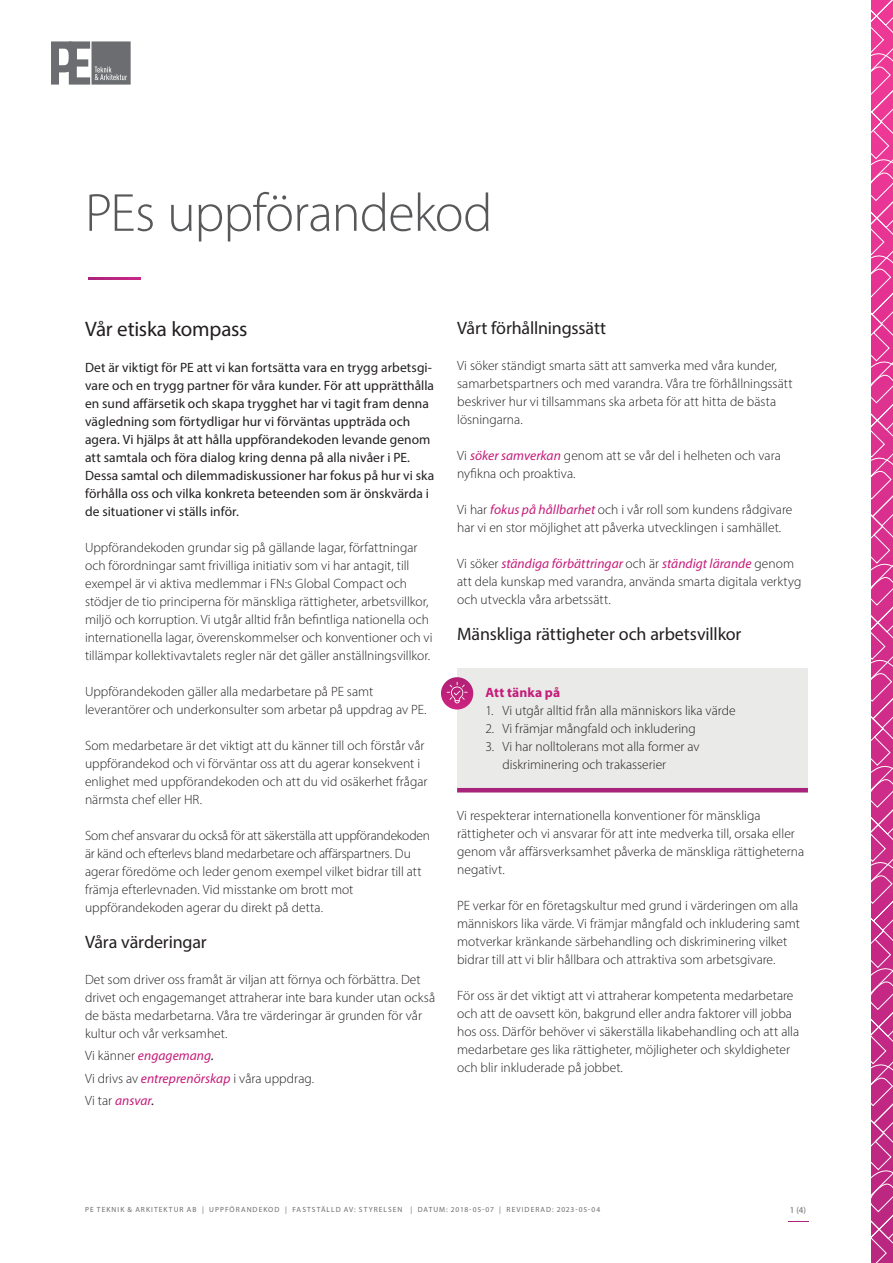
<style>
.page{position:relative;width:893px;height:1263px;background:#fff}
.page>*{position:absolute;margin:0;border:0;box-sizing:border-box;transform-origin:0 0}
.Rubrik_1{font:300 54px "Myriad Pro";letter-spacing:-.015em;color:#57585a}
.t1{font:300 54px "Myriad Pro";color:#fff;scale:2.17 1}
.Brödtext{font:21px "Myriad Pro";letter-spacing:-.01em;color:#231f20}
.t2{font:300 21px "Myriad Pro";color:#fff;scale:2.17 1}
.Brödtext-2{font:18px "Myriad Pro";letter-spacing:-.01em;color:#231f20}
.Brödtext-3{font:300 13.5px/18px "Myriad Pro";color:#231f20}
.Brödtext-4{font:13.5px/18px "Myriad Pro";letter-spacing:.005em;color:#231f20}
.Brödtext-5{font:italic 13.5px "Myriad Pro";letter-spacing:.005em;color:#c51b79}
.Brödtext-6{font:700 13.5px "Myriad Pro";letter-spacing:.01em;color:#c51b79}
.Rubrik_1-2{font:9px "Myriad Pro";color:#6c6d70}
.Brödtext-7{font:7.5px "Myriad Pro";letter-spacing:.135em;color:#6c6d70}
.s1{font-weight:300;font-style:normal;color:#231f20}
.s2{color:#231f20}
.s3{font-weight:400;font-style:italic;color:#c51b79}
</style>
<div class="page">
<svg style="left:51px;top:41px;width:80px;height:44px"></svg>
<svg style="left:872px;top:0;width:21px;height:1263px;background:#d94598"></svg>
<div style="left:457px;top:668px;width:351px;height:124px;background:#eaeae8"></div>
<svg style="left:441px;top:677px;width:32px;height:32px"></svg>
<svg style="left:447px;top:682px;width:21px;height:21px"></svg>
<hr style="left:457px;top:788px;width:351px;height:4px;background:#a8237a">
<p class="Rubrik_1" style="left:85px;top:180px;width:409px">PEs uppförandekod</p>
<p class="t1" style="left:85px;top:242px;width:28px">–</p>
<p class="Brödtext" style="left:85px;top:316px;width:164px">Vår etiska kompass</p>
<p class="Brödtext-4" style="left:85px;top:358px;width:351px">Det är viktigt för PE att vi kan fortsätta vara en trygg arbetsgi&shy;vare och en trygg partner för våra kunder. För att upprätthålla en sund affärsetik och skapa trygghet har vi tagit fram denna vägledning som förtydligar hur vi förväntas uppträda och agera. Vi hjälps åt att hålla uppförandekoden levande genom att samtala och föra dialog kring denna på alla nivåer i PE.<br>Dessa samtal och dilemmadiskussioner har fokus på hur vi ska förhålla oss och vilka konkreta beteenden som är önskvärda i de situationer vi ställs inför.</p>
<p class="Brödtext-3" style="left:85px;top:538px;width:349px">Uppförandekoden grundar sig på gällande lagar, författningar och förordningar samt frivilliga initiativ som vi har antagit, till exempel är vi aktiva medlemmar i FN:s Global Compact och stödjer de tio principerna för mänskliga rättigheter, arbetsvillkor, miljö och korruption. Vi utgår alltid från befintliga nationella och internationella lagar, överenskommelser och konventioner och vi tillämpar kollektivavtalets regler när det gäller anställningsvillkor.</p>
<p class="Brödtext-3" style="left:85px;top:682px;width:290px">Uppförandekoden gäller alla medarbetare på PE samt</p>
<p class="Brödtext-3" style="left:85px;top:700px;width:343px">leverantörer och underkonsulter som arbetar på uppdrag av PE.</p>
<p class="Brödtext-3" style="left:85px;top:736px;width:344px">Som medarbetare är det viktigt att du känner till och förstår vår uppförandekod och vi förväntar oss att du agerar konsekvent i enlighet med uppförandekoden och att du vid osäkerhet frågar närmsta chef eller HR.</p>
<p class="Brödtext-3" style="left:85px;top:826px;width:346px">Som chef ansvarar du också för att säkerställa att uppförandekoden är känd och efterlevs bland medarbetare och affärspartners. Du agerar föredöme och leder genom exempel vilket bidrar till att främja efterlevnaden. Vid misstanke om brott mot</p>
<p class="Brödtext-3" style="left:85px;top:898px;width:240px">uppförandekoden agerar du direkt på detta.</p>
<p class="Brödtext-2" style="left:85px;top:931px;width:123px">Våra värderingar</p>
<p class="Brödtext-3" style="left:85px;top:970px;width:352px">Det som driver oss framåt är viljan att förnya och förbättra. Det drivet och engagemanget attraherar inte bara kunder utan också de bästa medarbetarna. Våra tre värderingar är grunden för vår kultur och vår verksamhet.</p>
<p class="Brödtext-5" style="left:85px;top:1047px;width:131px"><span class="s1">Vi känner</span> engagemang<span class="s2">.</span></p>
<p class="Brödtext-3" style="left:85px;top:1069px;width:231px">Vi drivs av <span class="s3">entreprenörskap</span> i våra uppdrag.</p>
<p class="Brödtext-5" style="left:85px;top:1092px;width:71px"><span class="s1">Vi tar</span> ansvar<span class="s2">.</span></p>
<p class="Brödtext-2" style="left:457px;top:317px;width:151px">Vårt förhållningssätt</p>
<p class="Brödtext-3" style="left:457px;top:356px;width:337px">Vi söker ständigt smarta sätt att samverka med våra kunder, samarbetspartners och med varandra. Våra tre förhållningssätt beskriver hur vi tillsammans ska arbeta för att hitta de bästa lösningarna.</p>
<p class="Brödtext-3" style="left:457px;top:446px;width:325px">Vi <span class="s3">söker samverkan</span> genom att se vår del i helheten och vara nyfikna och proaktiva.</p>
<p class="Brödtext-3" style="left:457px;top:500px;width:337px">Vi har <span class="s3">fokus på hållbarhet</span> och i vår roll som kundens rådgivare har vi en stor möjlighet att påverka utvecklingen i samhället.</p>
<p class="Brödtext-3" style="left:457px;top:554px;width:346px">Vi söker <span class="s3">ständiga förbättringar</span> och är <span class="s3">ständigt lärande</span> genom att dela kunskap med varandra, använda smarta digitala verktyg och utveckla våra arbetssätt.</p>
<p class="Brödtext-2" style="left:457px;top:623px;width:286px">Mänskliga rättigheter och arbetsvillkor</p>
<p class="Brödtext-6" style="left:485px;top:684px;width:76px">Att tänka på</p>
<p class="Brödtext-3" style="left:485px;top:701px;width:252px">1. Vi utgår alltid från alla människors lika värde</p>
<p class="Brödtext-3" style="left:485px;top:719px;width:212px">2. Vi främjar mångfald och inkludering</p>
<p class="Brödtext-3" style="left:502px;top:737px;width:199px;text-indent:-17px">3. Vi har nolltolerans mot alla former av diskriminering och trakasserier</p>
<p class="Brödtext-3" style="left:457px;top:806px;width:349px">Vi respekterar internationella konventioner för mänskliga rättigheter och vi ansvarar för att inte medverka till, orsaka eller genom vår affärsverksamhet påverka de mänskliga rättigheterna negativt.</p>
<p class="Brödtext-3" style="left:457px;top:896px;width:344px">PE verkar för en företagskultur med grund i värderingen om alla människors lika värde. Vi främjar mångfald och inkludering samt motverkar kränkande särbehandling och diskriminering vilket bidrar till att vi blir hållbara och attraktiva som arbetsgivare.</p>
<p class="Brödtext-3" style="left:457px;top:986px;width:344px">För oss är det viktigt att vi attraherar kompetenta medarbetare och att de oavsett kön, bakgrund eller andra faktorer vill jobba hos oss. Därför behöver vi säkerställa likabehandling och att alla medarbetare ges lika rättigheter, möjligheter och skyldigheter och blir inkluderade på jobbet.</p>
<p class="Brödtext-7" style="left:85px;top:1205px;width:517px">PE TEKNIK &amp; ARKITEKTUR AB | UPPFÖRANDEKOD | FASTSTÄLLD AV: STYRELSEN | DATUM: 2018-05-07 | REVIDERAD: 2023-05-04</p>
<p class="Rubrik_1-2" style="left:790px;top:1204px;width:18px">1 (4)</p>
<p class="t2" style="left:787px;top:1207px;width:12px">–</p>
</div>
